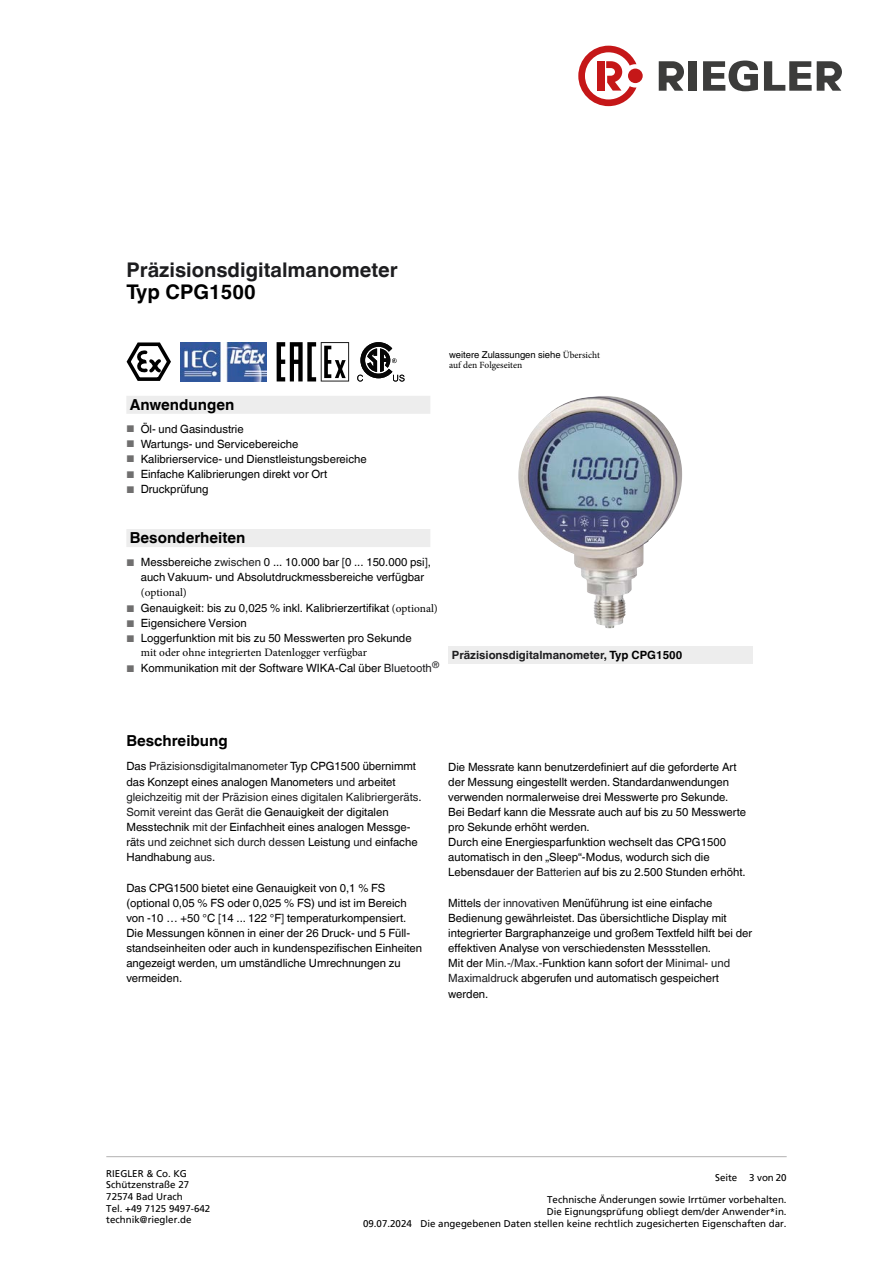
<style>
.page{position:relative;width:893px;height:1263px;background:#fff}
.page>*{position:absolute;margin:0;border:0;box-sizing:border-box;transform-origin:0 0}
.t1{font:700 20.25px "Helvetica World";color:#1d1d1f}
.t2{font:700 20.25px "Helvetica World";color:#000}
.t3{font:700 15.15px "Helvetica World";color:#000}
.t4{font:11.4px/15.1px "Helvetica World";color:#000}
.t5{font:11.4px "Minion Pro";color:#000}
.t6{font:700 11.4px "Helvetica World";color:#1d1d1f}
.t7{font:9.75px/11.7px "Frutiger LT Pro";color:#000}
.t8{font:9.45px "Helvetica World";color:#000}
.t9{font:9.45px "Minion Pro";color:#000}
.s1{font-family:"Minion Pro"}
.s2{font-size:9.6px;color:#706f6f}
.s3{color:#1d1d1f}
.s4{color:#000}
</style>
<div class="page">
<svg style="left:659px;top:61px;width:25px;height:30px"></svg>
<div style="left:689px;top:61px;width:8px;height:30px;background:#3c3c3b"></div>
<svg style="left:703px;top:61px;width:55px;height:30px"></svg>
<svg style="left:764px;top:61px;width:78px;height:30px"></svg>
<svg style="left:578px;top:46px;width:58px;height:60px"></svg>
<div style="left:628px;top:69px;width:15px;height:14px;background:#c51718;border-radius:50%"></div>
<hr style="left:106px;top:1156px;width:681px;height:1px;background:#b3b2b2">
<svg style="left:126px;top:342px;width:45px;height:39px"></svg>
<img style="left:180px;top:342px;width:87px;height:39px">
<svg style="left:277px;top:342px;width:72px;height:39px"></svg>
<svg style="left:357px;top:342px;width:48px;height:39px"></svg>
<div style="left:448px;top:646px;width:304px;height:18px;background:#ededed"></div>
<img style="left:518px;top:396px;width:164px;height:232px">
<svg style="left:126px;top:396px;width:304px;height:151px"></svg>
<h1 class="t1" style="left:126px;top:258px;width:273px">Präzisionsdigitalmanometer</h1>
<h1 class="t2" style="left:126px;top:280px;width:131px">Typ CPG1500</h1>
<p class="t8" style="left:449px;top:349px;width:152px">weitere Zulassungen siehe <span class="s1">Übersicht</span></p>
<p class="t9" style="left:449px;top:359px;width:75px">auf den Folgeseiten</p>
<h2 class="t3" style="left:130px;top:396px;width:106px">Anwendungen</h2>
<p class="t4" style="left:126px;top:421px;width:119px"><span class="s2">■</span> Öl- und Gasindustrie</p>
<p class="t4" style="left:126px;top:436px;width:174px"><span class="s2">■</span> Wartungs- und Servicebereiche</p>
<p class="t4" style="left:126px;top:451px;width:242px"><span class="s2">■</span> Kalibrierservice- und Dienstleistungsbereiche</p>
<p class="t4" style="left:126px;top:467px;width:202px"><span class="s2">■</span> Einfache Kalibrierungen direkt vor Ort</p>
<p class="t4" style="left:126px;top:482px;width:84px"><span class="s2">■</span> Druckprüfung</p>
<h2 class="t3" style="left:130px;top:529px;width:117px">Besonderheiten</h2>
<p class="t4" style="left:141px;top:554px;width:292px;text-indent:-14px"><span class="s2">■</span> Messbereiche <span class="s3">zwischen</span> 0 ... 10.000 bar <span class="s3">[</span>0 ... 150.000 psi<span class="s3">]</span>, auch Vakuum- und Absolutdruckmessbereiche verfügbar</p>
<p class="t5" style="left:141px;top:585px;width:47px">(optional)</p>
<p class="t4" style="left:127px;top:600px;width:313px"><span class="s2">■</span> Genauigkeit: bis zu 0,025 % inkl. Kalibrierzertifikat <span class="s1">(optional)</span></p>
<p class="t4" style="left:127px;top:616px;width:122px"><span class="s2">■</span> Eigensichere Version</p>
<p class="t4" style="left:127px;top:631px;width:287px"><span class="s2">■</span> Loggerfunktion mit bis zu 50 Messwerten pro Sekunde</p>
<p class="t5" style="left:141px;top:644px;width:228px">mit oder ohne integrierten Datenlogger verfügbar</p>
<p class="t4" style="left:127px;top:660px;width:315px"><span class="s2">■</span> Kommunikation mit der Software WIKA-Cal über <span class="s3">Bluetooth</span><sup>®</sup></p>
<p class="t6" style="left:452px;top:649px;width:232px">Präzisionsdigitalmanometer<span class="s4">, Typ CPG1500</span></p>
<h2 class="t3" style="left:126px;top:732px;width:103px">Beschreibung</h2>
<p class="t4" style="left:126px;top:759px;width:297px">Das <span class="s3">Präzisionsdigitalmanometer</span> Typ CPG1500 übernimmt das Konzept eines analogen Manometers <span class="s3">und</span> arbeitet <span class="s3">gleichzeitig mit der Präzision eines digitalen Kalibriergeräts</span>.<br><span class="s3">Somit vereint das Gerät d</span>ie Genauigkeit der digitalen Messtechnik <span class="s3">mit der</span> Einfachheit eines analogen Messge&shy;rä<span class="s3">ts und zeichnet sich durch dessen</span> Leistung <span class="s3">und</span> einfache Handhabung <span class="s3">aus</span>.</p>
<p class="t4" style="left:126px;top:880px;width:297px">Das CPG1500 bietet eine Genauigkeit von 0,1 % FS (optional 0,05 % FS oder 0,025 % FS) und ist im Bereich von -10 … +50 °C <span class="s3">[</span>14 ... 122 °F<span class="s3">]</span> temperaturkompensiert.<br>Die Messungen können in einer der 26 Druck- und 5 Füll&shy;standseinheiten oder auch in kundenspezifischen Einheiten angezeigt werden, um umständliche Umrechnungen zu vermeiden.</p>
<p class="t4" style="left:448px;top:759px;width:299px">Die Messrate kann benutzerdefiniert auf die geforderte Art der Messung eingestellt werden. Standardanwendungen verwenden normalerweise drei Messwerte pro Sekunde.<br>Bei Bedarf kann die Messrate auch auf bis zu 50 Messwerte pro Sekunde erhöht werden.<br>Durch eine Energiesparfunktion wechselt das CPG1500 automatisch in den „Sleep“-Modus, wodurch sich die Lebensdauer der <span class="s3">Batterien</span> auf bis zu 2.500 Stunden erhöht.</p>
<p class="t4" style="left:448px;top:895px;width:305px">Mittels <span class="s3">der innovativen</span> Menüführung ist eine einfache Bedienung gewährleistet. Das übersichtliche Display mit integrierter Bargraphanzeige und großem Textfeld hilft bei der effektiven Analyse von verschiedensten Messstellen.<br>Mit der <span class="s3">Min.-/Max.-</span>Funktion kann sofort der <span class="s3">Minimal- und Maximaldruck</span> abgerufen und automatisch gespeichert werden.</p>
<p class="t7" style="left:106px;top:1167px;width:105px">RIEGLER &amp; Co. KG<br>Schützenstraße 27<br>72574 Bad Urach<br>Tel. +49 7125 9497-642 technik@riegler.de</p>
<p class="t7" style="left:363px;top:1217px;width:50px">09.07.2024</p>
<p class="t7" style="left:715px;top:1172px;width:73px">Seite 3 von 20</p>
<p class="t7" style="left:420px;top:1194px;width:368px;text-align:right">Technische Änderungen sowie Irrtümer vorbehalten.<br>Die Eignungsprüfung obliegt dem/der Anwender*in.<br>Die angegebenen Daten stellen keine rechtlich zugesicherten Eigenschaften dar.</p>
</div>
